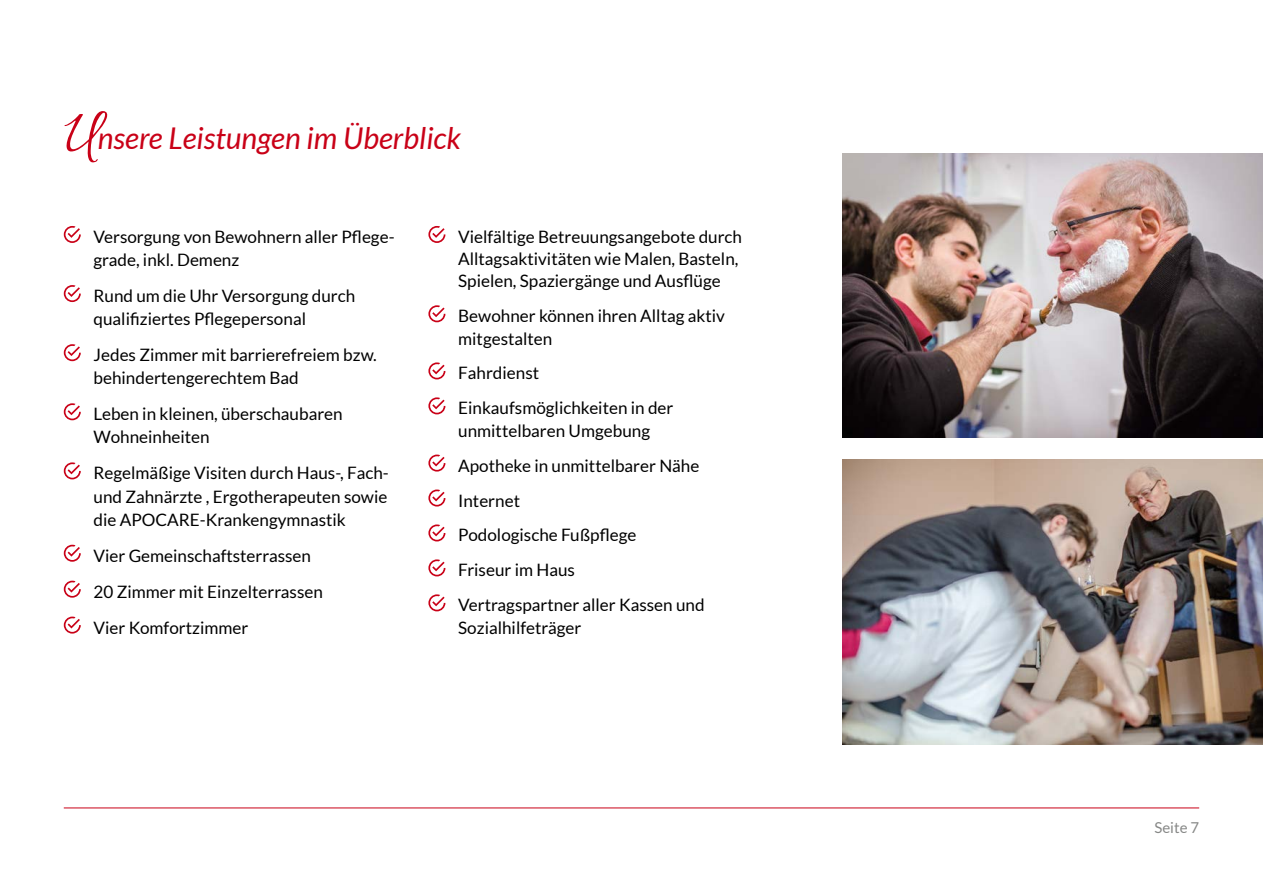
<style>
.page{position:relative;width:1263px;height:893px;background:#fff}
.page>*{position:absolute;margin:0;border:0;box-sizing:border-box;transform-origin:0 0}
.t1{font:italic 30px "Lato";color:#c90117}
.t2{font:17.1px/23.2px "Lato";color:#000}
.t3{font:15px "Lato";color:#868786}
.s1{font-family:"Allura";font-style:normal;font-size:64.5px}
</style>
<div class="page">
<hr style="left:64px;top:807px;width:1135px;height:1px;background:#c90117">
<img style="left:842px;top:459px;width:421px;height:285px">
<img style="left:842px;top:153px;width:421px;height:285px">
<svg style="left:64px;top:226px;width:17px;height:17px"></svg>
<svg style="left:64px;top:285px;width:17px;height:17px"></svg>
<svg style="left:64px;top:344px;width:17px;height:17px"></svg>
<svg style="left:64px;top:403px;width:17px;height:17px"></svg>
<svg style="left:64px;top:462px;width:17px;height:17px"></svg>
<svg style="left:64px;top:545px;width:17px;height:17px"></svg>
<svg style="left:64px;top:581px;width:17px;height:17px"></svg>
<svg style="left:64px;top:617px;width:17px;height:17px"></svg>
<svg style="left:428px;top:226px;width:17px;height:17px"></svg>
<svg style="left:428px;top:305px;width:17px;height:17px"></svg>
<svg style="left:428px;top:362px;width:17px;height:17px"></svg>
<svg style="left:428px;top:397px;width:17px;height:17px"></svg>
<svg style="left:428px;top:455px;width:17px;height:17px"></svg>
<svg style="left:428px;top:489px;width:17px;height:17px"></svg>
<svg style="left:428px;top:524px;width:17px;height:17px"></svg>
<svg style="left:428px;top:559px;width:17px;height:17px"></svg>
<svg style="left:428px;top:594px;width:17px;height:17px"></svg>
<h1 class="t1" style="left:64px;top:122px;width:399px"><span class="s1">U</span>nsere Leistungen im Überblick</h1>
<p class="t2" style="left:94px;top:225px;width:303px">Versorgung von Bewohnern aller Pflege&shy;grade, inkl. Demenz</p>
<p class="t2" style="left:94px;top:284px;width:263px">Rund um die Uhr Versorgung durch qualifiziertes Pflegepersonal</p>
<p class="t2" style="left:94px;top:343px;width:285px">Jedes Zimmer mit barrierefreiem bzw. behindertengerechtem Bad</p>
<p class="t2" style="left:94px;top:402px;width:251px">Leben in kleinen, überschaubaren<br>Wohneinheiten</p>
<p class="t2" style="left:94px;top:461px;width:297px;text-align:justify">Regelmäßige Visiten durch Haus-, Fach&shy;und Zahnärzte , Ergotherapeuten sowie die APOCARE-Krankengymnastik</p>
<p class="t2" style="left:94px;top:537px;width:231px;line-height:36px">Vier Gemeinschaftsterrassen<br>20 Zimmer mit Einzelterrassen<br>Vier Komfortzimmer</p>
<p class="t2" style="left:458px;top:226px;width:285px;line-height:22.2px">Vielfältige Betreuungsangebote durch<br>Alltagsaktivitäten wie Malen, Basteln,<br>Spielen, Spaziergänge und Ausflüge</p>
<p class="t2" style="left:458px;top:305px;width:268px;line-height:22.2px">Bewohner können ihren Alltag aktiv mitgestalten</p>
<p class="t2" style="left:458px;top:356px;width:217px;line-height:35px">Fahrdienst<br>Einkaufsmöglichkeiten in der</p>
<p class="t2" style="left:458px;top:413px;width:248px;line-height:35px">unmittelbaren Umgebung<br>Apotheke in unmittelbarer Nähe<br>Internet<br>Podologische Fußpflege<br>Friseur im Haus<br>Vertragspartner aller Kassen und</p>
<p class="t2" style="left:458px;top:616px;width:125px">Sozialhilfeträger</p>
<p class="t3" style="left:1154px;top:819px;width:46px">Seite 7</p>
</div>
